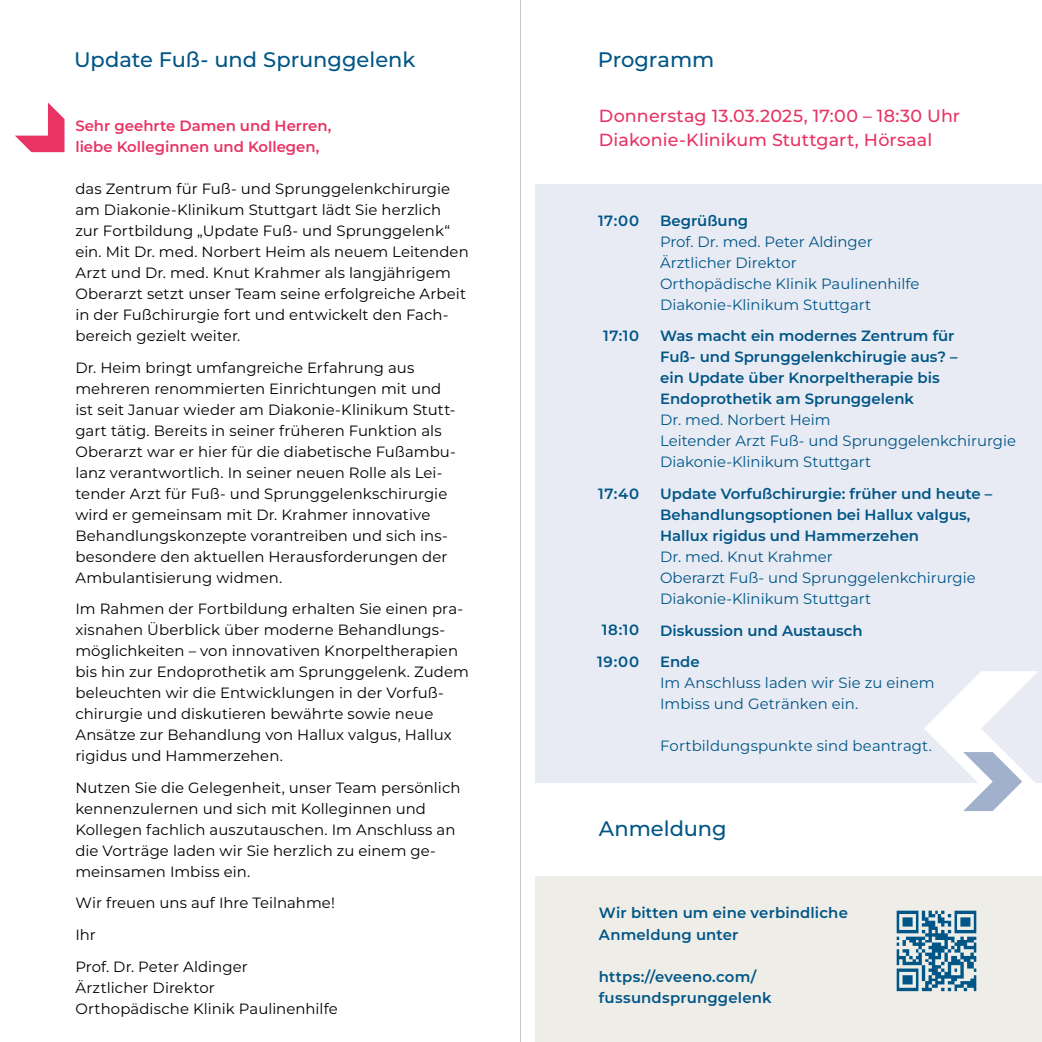
<style>
.page{position:relative;width:1042px;height:1042px;background:#fff}
.page>*{position:absolute;margin:0;border:0;box-sizing:border-box;transform-origin:0 0}
.t1{font:500 21px "Montserrat";color:#005687}
.t2{font:500 17.5px/24.5px "Montserrat";letter-spacing:.005em;color:#e83363}
.t3{font:14.88px/21px "Montserrat";letter-spacing:.005em;color:#000}
.t4{font:600 14.88px/21px "Montserrat";color:#005687}
.t5{font:14.88px/21px "Montserrat";color:#005687}
.t6{font:600 14.88px/21px "Montserrat";color:#e83363}
</style>
<div class="page">
<svg style="left:15px;top:103px;width:49px;height:49px"></svg>
<div style="left:536px;top:184px;width:506px;height:598px;background:#e8ebf3"></div>
<svg style="left:924px;top:671px;width:114px;height:140px"></svg>
<div style="left:536px;top:877px;width:506px;height:165px;background:#eeede7"></div>
<img style="left:896px;top:910px;width:81px;height:82px">
<hr style="left:520px;top:0;width:1px;height:1042px;background:#c6c6c6">
<h1 class="t1" style="left:74px;top:46px;width:343px">Update Fuß- und Sprunggelenk</h1>
<p class="t6" style="left:75px;top:115px;width:257px">Sehr geehrte Damen und Herren, liebe Kolleginnen und Kollegen,</p>
<p class="t3" style="left:75px;top:178px;width:395px">das Zentrum für Fuß- und Sprunggelenkchirurgie am Diakonie-Klinikum Stuttgart lädt Sie herzlich<br>zur Fortbildung „Update Fuß- und Sprunggelenk“ ein. Mit Dr. med. Norbert Heim als neuem Leitenden Arzt und Dr. med. Knut Krahmer als langjährigem Oberarzt setzt unser Team seine erfolgreiche Arbeit in der Fußchirurgie fort und entwickelt den Fach&shy;bereich gezielt weiter.</p>
<p class="t3" style="left:75px;top:356px;width:382px">Dr. Heim bringt umfangreiche Erfahrung aus mehreren renommierten Einrichtungen mit und ist seit Januar wieder am Diakonie-Klinikum Stutt&shy;gart tätig. Bereits in seiner früheren Funktion als Oberarzt war er hier für die diabetische Fußambu&shy;lanz verantwortlich. In seiner neuen Rolle als Lei&shy;tender Arzt für Fuß- und Sprunggelenkschirurgie wird er gemeinsam mit Dr. Krahmer innovative Behandlungskonzepte vorantreiben und sich ins&shy;besondere den aktuellen Herausforderungen der Ambulantisierung widmen.</p>
<p class="t3" style="left:75px;top:598px;width:395px">Im Rahmen der Fortbildung erhalten Sie einen pra&shy;xisnahen Überblick über moderne Behandlungs&shy;möglichkeiten – von innovativen Knorpeltherapien bis hin zur Endoprothetik am Sprunggelenk. Zudem beleuchten wir die Entwicklungen in der Vorfuß&shy;chirurgie und diskutieren bewährte sowie neue Ansätze zur Behandlung von Hallux valgus, Hallux rigidus und Hammerzehen.</p>
<p class="t3" style="left:75px;top:777px;width:387px">Nutzen Sie die Gelegenheit, unser Team persönlich kennenzulernen und sich mit Kolleginnen und Kollegen fachlich auszutauschen. Im Anschluss an die Vorträge laden wir Sie herzlich zu einem ge&shy;meinsamen Imbiss ein.</p>
<p class="t3" style="left:75px;top:887px;width:261px;line-height:31.5px">Wir freuen uns auf Ihre Teilnahme!<br>Ihr<br>Prof. Dr. Peter Aldinger</p>
<p class="t3" style="left:75px;top:976px;width:264px">Ärztlicher Direktor<br>Orthopädische Klinik Paulinenhilfe</p>
<h1 class="t1" style="left:598px;top:46px;width:118px">Programm</h1>
<p class="t2" style="left:599px;top:103px;width:363px">Donnerstag 13.03.2025, 17:00 – 18:30 Uhr<br>Diakonie-Klinikum Stuttgart, Hörsaal</p>
<p class="t4" style="left:598px;top:210px;width:42px">17:00</p>
<p class="t4" style="left:603px;top:325px;width:37px">17:10</p>
<p class="t4" style="left:598px;top:483px;width:42px">17:40</p>
<p class="t4" style="left:597px;top:614px;width:43px;line-height:31.5px;text-align:center">18:10<br>19:00</p>
<p class="t4" style="left:660px;top:210px;width:90px">Begrüßung</p>
<p class="t5" style="left:660px;top:231px;width:261px">Prof. Dr. med. Peter Aldinger<br>Ärztlicher Direktor<br>Orthopädische Klinik Paulinenhilfe<br>Diakonie-Klinikum Stuttgart</p>
<p class="t4" style="left:660px;top:325px;width:299px">Was macht ein modernes Zentrum für Fuß- und Sprunggelenkchirugie aus? – ein Update über Knorpeltherapie bis Endoprothetik am Sprunggelenk</p>
<p class="t5" style="left:660px;top:409px;width:357px">Dr. med. Norbert Heim<br>Leitender Arzt Fuß- und Sprunggelenkchirurgie<br>Diakonie-Klinikum Stuttgart</p>
<p class="t4" style="left:660px;top:483px;width:334px">Update Vorfußchirurgie: früher und heute –<br>Behandlungsoptionen bei Hallux valgus,<br>Hallux rigidus und Hammerzehen</p>
<p class="t5" style="left:660px;top:546px;width:317px">Dr. med. Knut Krahmer<br>Oberarzt Fuß- und Sprunggelenkchirurgie<br>Diakonie-Klinikum Stuttgart</p>
<p class="t4" style="left:660px;top:614px;width:204px;line-height:31.5px">Diskussion und Austausch<br>Ende</p>
<p class="t5" style="left:660px;top:672px;width:276px">Im Anschluss laden wir Sie zu einem<br>Imbiss und Getränken ein.</p>
<p class="t5" style="left:660px;top:735px;width:273px">Fortbildungspunkte sind beantragt.</p>
<h1 class="t1" style="left:599px;top:814px;width:129px">Anmeldung</h1>
<p class="t4" style="left:599px;top:902px;width:250px">Wir bitten um eine verbindliche<br>Anmeldung unter</p>
<p class="t4" style="left:599px;top:965px;width:174px">https://eveeno.com/ fussundsprunggelenk</p>
</div>
